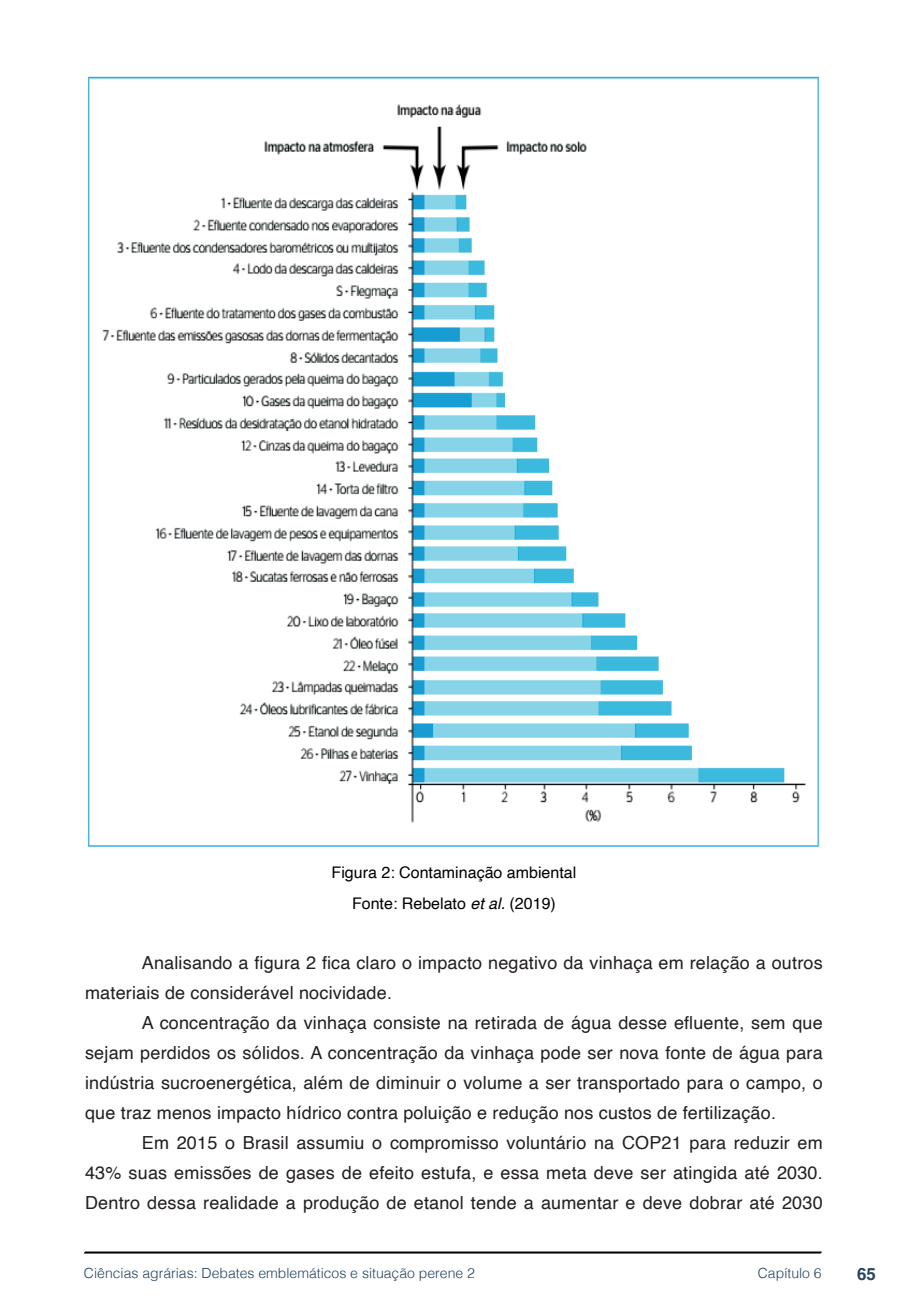
<style>
.page{position:relative;width:908px;height:1304px;background:#fff}
.page>*{position:absolute;margin:0;border:0;box-sizing:border-box;transform-origin:0 0}
.txt{font:18px/30px "Helvetica";letter-spacing:.01em;color:#231f20;text-align:justify}
.t1{font:700 16.8px "Helvetica";color:#23445f}
.imagens_graf_tab{font:16px "Helvetica";color:#000}
.t2{font:300 14px "Helvetica";color:#23445f}
.s1{font-style:italic}
</style>
<div class="page">
<svg style="left:84px;top:1251px;width:737px;height:3px;background:#515151"></svg>
<img style="left:88px;top:76px;width:731px;height:771px">
<p class="imagens_graf_tab" style="left:331px;top:860px;width:246px">Figura 2: Contaminação ambiental</p>
<p class="imagens_graf_tab" style="left:352px;top:891px;width:205px">Fonte: Rebelato <span class="s1">et al.</span> (2019)</p>
<p class="txt" style="left:85px;top:948px;width:738px;text-indent:57px">Analisando a figura 2 fica claro o impacto negativo da vinhaça em relação a outros materiais de considerável nocividade.</p>
<p class="txt" style="left:85px;top:1008px;width:738px;text-indent:57px">A concentração da vinhaça consiste na retirada de água desse efluente, sem que sejam perdidos os sólidos. A concentração da vinhaça pode ser nova fonte de água para indústria sucroenergética, além de diminuir o volume a ser transportado para o campo, o que traz menos impacto hídrico contra poluição e redução nos custos de fertilização.</p>
<p class="txt" style="left:85px;top:1128px;width:739px;text-indent:57px">Em 2015 o Brasil assumiu o compromisso voluntário na COP21 para reduzir em 43% suas emissões de gases de efeito estufa, e essa meta deve ser atingida até 2030.<br>Dentro dessa realidade a produção de etanol tende a aumentar e deve dobrar até 2030</p>
<p class="t2" style="left:84px;top:1261px;width:392px">Ciências agrárias: Debates emblemáticos e situação perene 2</p>
<p class="t2" style="left:757px;top:1261px;width:65px">Capítulo 6</p>
<p class="t1" style="left:856px;top:1264px;width:20px">65</p>
</div>
